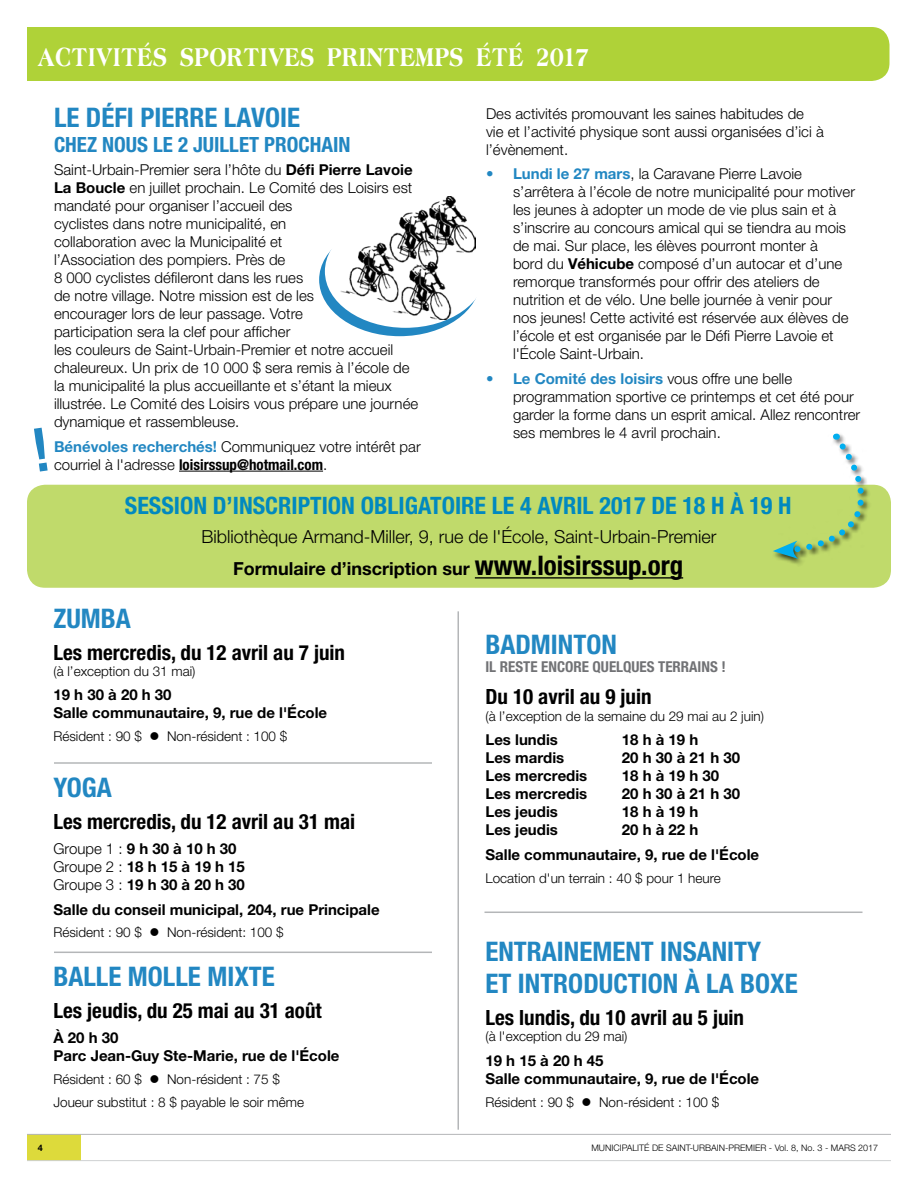
<style>
.page{position:relative;width:918px;height:1188px;background:#fff}
.page>*{position:absolute;margin:0;border:0;box-sizing:border-box;transform-origin:0 0}
.t1{font:700 condensed 27px/32.4px "Helvetica Neue LT Pro";color:#2287c2}
.t2{font:800 condensed 27px "Amphion";color:#fff}
.t3{font:700 condensed 24px "Helvetica Neue LT Pro";color:#0189bf}
.t4{font:700 condensed 21px "Helvetica Neue LT Pro";color:#000}
.t5{font:700 condensed 21px "Helvetica Neue LT Pro";color:#2287c2}
.t6{font:300 18px/32.4px "Helvetica Neue LT Pro";color:#000;text-align:center}
.t7{font:300 15px/18px "Helvetica Neue LT Pro";color:#000}
.t8{font:700 15px/18px "Helvetica Neue LT Pro";color:#000}
.t9{font:700 condensed 15px "Helvetica Neue LT Pro";color:#717275}
.t10{font:300 13.5px/23px "Helvetica Neue LT Pro";color:#000}
.t11{font:300 9px "Helvetica Neue LT Pro";color:#000}
.t12{font:700 9px "Helvetica Neue LT Pro";color:#000}
.s1{font-weight:700;color:#2287c2}
.s2{font-weight:700}
.s3{font-weight:700;font-stretch:condensed}
.s4{font-weight:700;font-stretch:condensed;font-size:27px}
.s5{font-weight:300}
</style>
<div class="page">
<div style="left:27px;top:1134px;width:54px;height:27px;background:#ddda3b"></div>
<hr style="left:27px;top:1160px;width:864px;height:1px;background:#cfd1d2">
<hr style="left:27px;top:1134px;width:864px;height:1px;background:#b4b6b8">
<div style="left:27px;top:27px;width:863px;height:54px;background:#afd238"></div>
<hr style="left:179px;top:471px;width:144px;height:1px;background:#000">
<div style="left:27px;top:485px;width:864px;height:103px;background:#c0da6b;border-radius:18px"></div>
<hr style="left:475px;top:577px;width:208px;height:2px;background:#000">
<div style="left:772px;top:432px;width:100px;height:134px;background:#000;opacity:.75"></div>
<svg style="left:773px;top:434px;width:118px;height:125px"></svg>
<hr style="left:54px;top:762px;width:378px;height:2px;background:#b4b6b8">
<hr style="left:54px;top:952px;width:378px;height:1px;background:#b4b6b8">
<hr style="left:484px;top:912px;width:378px;height:1px;background:#b4b6b8">
<hr style="left:458px;top:611px;width:1px;height:519px;background:#b4b6b8">
<div style="left:319px;top:223px;width:161px;height:113px;background:#2287c2;border-radius:50%"></div>
<div style="left:325px;top:215px;width:161px;height:113px;background:#fff;border-radius:50%"></div>
<img style="left:341px;top:197px;width:135px;height:123px">
<svg style="left:34px;top:428px;width:14px;height:44px"></svg>
<h1 class="t2" style="left:38px;top:42px;width:553px">ACTIVITÉS SPORTIVES PRINTEMPS ÉTÉ 2017</h1>
<h1 class="t1" style="left:54px;top:101px;width:248px">LE DÉFI PIERRE LAVOIE</h1>
<h3 class="t5" style="left:54px;top:132px;width:298px">CHEZ NOUS LE 2 JUILLET PROCHAIN</h3>
<p class="t7" style="left:486px;top:104px;width:339px">Des activités promouvant les saines habitudes de vie et l’activité physique sont aussi organisées d’ici à l’évènement.</p>
<p class="t7" style="left:513px;top:165px;width:344px;text-indent:-27px"><span class="s1">• Lundi le 27 mars</span>, la Caravane Pierre Lavoie s’arrêtera à l’école de notre municipalité pour motiver les jeunes à adopter un mode de vie plus sain et à s’inscrire au concours amical qui se tiendra au mois de mai. Sur place, les élèves pourront monter à<br>bord du <span class="s2">Véhicube</span> composé d’un autocar et d’une remorque transformés pour offrir des ateliers de nutrition et de vélo. Une belle journée à venir pour nos jeunes! Cette activité est réservée aux élèves de l’école et est organisée par le Défi Pierre Lavoie et l'École Saint-Urbain.</p>
<p class="t7" style="left:513px;top:370px;width:349px;text-indent:-27px"><span class="s1">• Le Comité des loisirs</span> vous offre une belle programmation sportive ce printemps et cet été pour garder la forme dans un esprit amical. Allez rencontrer ses membres le 4 avril prochain.</p>
<p class="t7" style="left:54px;top:160px;width:366px">Saint-Urbain-Premier sera l’hôte du <span class="s2">Défi Pierre Lavoie La Boucle</span> en juillet prochain. Le Comité des Loisirs est mandaté pour organiser l’accueil des<br>cyclistes dans notre municipalité, en<br>collaboration avec la Municipalité et<br>l’Association des pompiers. Près de<br>8 000 cyclistes défileront dans les rues<br>de notre village. Notre mission est de les<br>encourager lors de leur passage. Votre<br>participation sera la clef pour afficher<br>les couleurs de Saint-Urbain‑Premier et notre accueil chaleureux. Un prix de 10 000 $ sera remis à l’école de la municipalité la plus accueillante et s’étant la mieux illustrée. Le Comité des Loisirs vous prépare une journée dynamique et rassembleuse.</p>
<p class="t7" style="left:54px;top:437px;width:368px"><span class="s1">Bénévoles recherchés!</span> Communiquez votre intérêt par courriel à l'adresse <span class="s3">loisirssup@hotmail.com</span>.</p>
<h2 class="t3" style="left:125px;top:491px;width:668px">SESSION D’INSCRIPTION OBLIGATOIRE LE 4 AVRIL 2017 DE 18 H À 19 H</h2>
<p class="t6" style="left:201px;top:520px;width:517px">Bibliothèque Armand-Miller, 9, rue de l'École, Saint-Urbain-Premier<br><span class="s2">Formulaire d’inscription sur</span> <span class="s4">www.loisirssup.org</span></p>
<h1 class="t1" style="left:53px;top:601px;width:79px">ZUMBA</h1>
<h3 class="t4" style="left:53px;top:639px;width:293px">Les mercredis, du 12 avril au 7 juin</h3>
<p class="t10" style="left:53px;top:659px;width:144px">(à l’exception du 31 mai)</p>
<p class="t8" style="left:53px;top:686px;width:275px">19 h 30 à 20 h 30<br>Salle communautaire, 9, rue de l'École</p>
<p class="t10" style="left:53px;top:725px;width:235px">Résident : 90 $ ● Non-résident : 100 $</p>
<h1 class="t1" style="left:53px;top:771px;width:60px">YOGA</h1>
<h3 class="t4" style="left:53px;top:809px;width:303px">Les mercredis, du 12 avril au 31 mai</h3>
<p class="t8" style="left:53px;top:839px;width:193px"><span class="s5">Groupe 1 :</span> 9 h 30 à 10 h 30<br><span class="s5">Groupe 2 :</span> 18 h 15 à 19 h 15<br><span class="s5">Groupe 3 :</span> 19 h 30 à 20 h 30</p>
<p class="t8" style="left:53px;top:900px;width:328px">Salle du conseil municipal, 204, rue Principale</p>
<p class="t10" style="left:53px;top:921px;width:232px">Résident : 90 $ ● Non-résident: 100 $</p>
<h1 class="t1" style="left:485px;top:935px;width:314px">ENTRAINEMENT INSANITY<br>ET INTRODUCTION À LA BOXE</h1>
<h3 class="t4" style="left:485px;top:1005px;width:260px">Les lundis, du 10 avril au 5 juin</h3>
<p class="t10" style="left:485px;top:1025px;width:144px">(à l'exception du 29 mai)</p>
<p class="t8" style="left:485px;top:1051px;width:275px">19 h 15 à 20 h 45<br>Salle communautaire, 9, rue de l'École</p>
<p class="t10" style="left:485px;top:1090px;width:235px">Résident : 90 $ ● Non-résident : 100 $</p>
<h1 class="t1" style="left:485px;top:628px;width:133px">BADMINTON</h1>
<p class="t9" style="left:485px;top:658px;width:242px">IL RESTE ENCORE QUELQUES TERRAINS !</p>
<h3 class="t4" style="left:485px;top:684px;width:168px">Du 10 avril au 9 juin</h3>
<p class="t10" style="left:485px;top:704px;width:280px">(à l’exception de la semaine du 29 mai au 2 juin)</p>
<p class="t8" style="left:485px;top:731px;width:74px">Les lundis</p>
<p class="t8" style="left:622px;top:731px;width:78px">18 h à 19 h</p>
<p class="t8" style="left:485px;top:749px;width:80px">Les mardis</p>
<p class="t8" style="left:622px;top:749px;width:120px">20 h 30 à 21 h 30</p>
<p class="t8" style="left:485px;top:767px;width:103px">Les mercredis</p>
<p class="t8" style="left:622px;top:767px;width:99px">18 h à 19 h 30</p>
<p class="t8" style="left:485px;top:785px;width:103px">Les mercredis</p>
<p class="t8" style="left:622px;top:785px;width:120px">20 h 30 à 21 h 30</p>
<p class="t8" style="left:485px;top:803px;width:74px">Les jeudis</p>
<p class="t8" style="left:622px;top:803px;width:78px">18 h à 19 h</p>
<p class="t8" style="left:485px;top:821px;width:74px">Les jeudis</p>
<p class="t8" style="left:485px;top:817px;width:275px;line-height:24.8px;text-indent:136px">20 h à 22 h<br>Salle communautaire, 9, rue de l'École</p>
<p class="t10" style="left:485px;top:867px;width:237px">Location d'un terrain : 40 $ pour 1 heure</p>
<h1 class="t1" style="left:53px;top:960px;width:223px">BALLE MOLLE MIXTE</h1>
<h3 class="t4" style="left:53px;top:998px;width:270px">Les jeudis, du 25 mai au 31 août</h3>
<p class="t8" style="left:53px;top:1028px;width:288px">À 20 h 30<br>Parc Jean-Guy Ste-Marie, rue de l'École</p>
<p class="t10" style="left:53px;top:1067px;width:252px">Résident : 60 $ ● Non-résident : 75 $<br>Joueur substitut : 8 $ payable le soir même</p>
<p class="t12" style="left:38px;top:1142px;width:7px">4</p>
<p class="t11" style="left:591px;top:1142px;width:288px">MUNICIPALITÉ DE SAINT-URBAIN-PREMIER - Vol. 8, No. 3 - MARS 2017</p>
</div>
